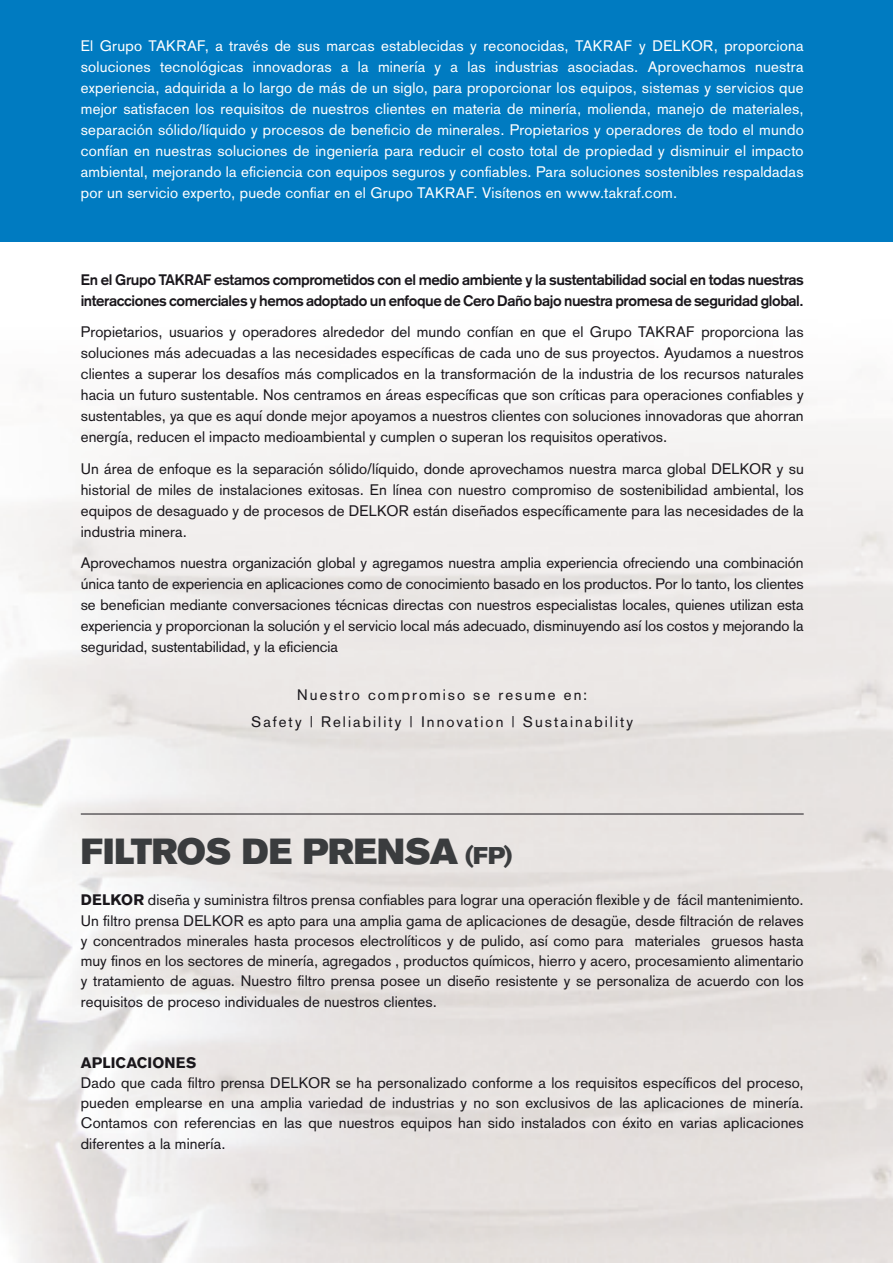
<style>
.page{position:relative;width:893px;height:1263px;background:#fff}
.page>*{position:absolute;margin:0;border:0;box-sizing:border-box;transform-origin:0 0}
.t1{font:36px "Akzidenz Grotesk BQ Super";letter-spacing:-.01em;color:#3a3c3e}
.t2{font:15px/21px "Akzidenz Grotesk";letter-spacing:.005em;color:#1a171c;text-align:justify}
.t3{font:15px/21px "Akzidenz Grotesk";letter-spacing:.015em;color:#fff;text-align:justify}
.t4{font:700 15px/21px "Akzidenz Grotesk";letter-spacing:-.025em;color:#1a171c}
.t5{font:15px/27px "Akzidenz Grotesk";letter-spacing:.135em;color:#1a171c;text-align:center}
.t6{font:900 15px "Akzidenz Grotesk";letter-spacing:.01em;color:#1a171c}
.s1{font-size:24px}
.s2{font-weight:900}
</style>
<div class="page">
<div style="left:0;top:0;width:893px;height:242px;background:#007bc1"></div>
<hr style="left:81px;top:814px;width:723px;height:1px;background:#1a171c">
<p class="t3" style="left:81px;top:35px;width:724px">El Grupo TAKRAF, a través de sus marcas establecidas y reconocidas, TAKRAF y DELKOR, proporciona soluciones tecnológicas innovadoras a la minería y a las industrias asociadas. Aprovechamos nuestra experiencia, adquirida a lo largo de más de un siglo, para proporcionar los equipos, sistemas y servicios que mejor satisfacen los requisitos de nuestros clientes en materia de minería, molienda, manejo de materiales, separación sólido/líquido y procesos de beneficio de minerales. Propietarios y operadores de todo el mundo confían en nuestras soluciones de ingeniería para reducir el costo total de propiedad y disminuir el impacto ambiental, mejorando la eficiencia con equipos seguros y confiables. Para soluciones sostenibles respaldadas por un servicio experto, puede confiar en el Grupo TAKRAF. Visítenos en www.takraf.com.</p>
<p class="t4" style="left:81px;top:269px;width:724px">En el Grupo TAKRAF estamos comprometidos con el medio ambiente y la sustentabilidad social en todas nuestras interacciones comerciales y hemos adoptado un enfoque de Cero Daño bajo nuestra promesa de seguridad global.</p>
<p class="t2" style="left:81px;top:322px;width:724px">Propietarios, usuarios y operadores alrededor del mundo confían en que el Grupo TAKRAF proporciona las soluciones más adecuadas a las necesidades específicas de cada uno de sus proyectos. Ayudamos a nuestros clientes a superar los desafíos más complicados en la transformación de la industria de los recursos naturales hacia un futuro sustentable. Nos centramos en áreas específicas que son críticas para operaciones confiables y sustentables, ya que es aquí donde mejor apoyamos a nuestros clientes con soluciones innovadoras que ahorran energía, reducen el impacto medioambiental y cumplen o superan los requisitos operativos.</p>
<p class="t2" style="left:81px;top:458px;width:724px">Un área de enfoque es la separación sólido/líquido, donde aprovechamos nuestra marca global DELKOR y su historial de miles de instalaciones exitosas. En línea con nuestro compromiso de sostenibilidad ambiental, los equipos de desaguado y de procesos de DELKOR están diseñados específicamente para las necesidades de la industria minera.</p>
<p class="t2" style="left:81px;top:553px;width:724px">Aprovechamos nuestra organización global y agregamos nuestra amplia experiencia ofreciendo una combinación única tanto de experiencia en aplicaciones como de conocimiento basado en los productos. Por lo tanto, los clientes se benefician mediante conversaciones técnicas directas con nuestros especialistas locales, quienes utilizan esta experiencia y proporcionan la solución y el servicio local más adecuado, disminuyendo así los costos y mejorando la seguridad, sustentabilidad, y la eficiencia</p>
<p class="t5" style="left:251px;top:682px;width:384px">Nuestro compromiso se resume en:<br>Safety | Reliability | Innovation | Sustainability</p>
<h1 class="t1" style="left:81px;top:831px;width:433px">FILTROS DE PRENSA <span class="s1">(FP)</span></h1>
<p class="t2" style="left:81px;top:890px;width:724px;line-height:20.2px"><span class="s2">DELKOR</span> diseña y suministra filtros prensa confiables para lograr una operación flexible y de fácil mantenimiento.<br>Un filtro prensa DELKOR es apto para una amplia gama de aplicaciones de desagüe, desde filtración de relaves y concentrados minerales hasta procesos electrolíticos y de pulido, así como para materiales gruesos hasta muy finos en los sectores de minería, agregados , productos químicos, hierro y acero, procesamiento alimentario y tratamiento de aguas. Nuestro filtro prensa posee un diseño resistente y se personaliza de acuerdo con los requisitos de proceso individuales de nuestros clientes.</p>
<p class="t6" style="left:81px;top:1053px;width:117px">APLICACIONES</p>
<p class="t2" style="left:81px;top:1072px;width:724px;line-height:20.2px">Dado que cada filtro prensa DELKOR se ha personalizado conforme a los requisitos específicos del proceso, pueden emplearse en una amplia variedad de industrias y no son exclusivos de las aplicaciones de minería.<br>Contamos con referencias en las que nuestros equipos han sido instalados con éxito en varias aplicaciones diferentes a la minería.</p>
</div>
